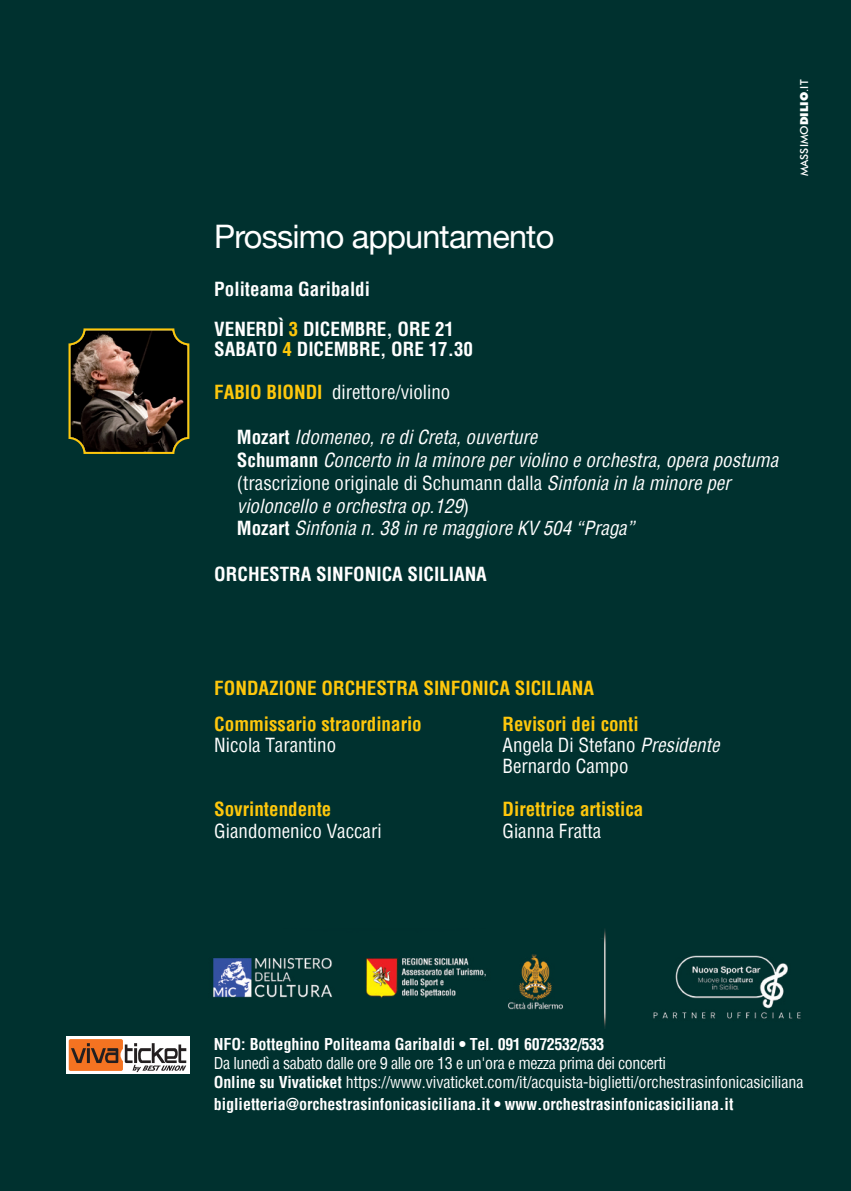
<style>
.page{position:relative;width:851px;height:1191px;background:#fff}
.page>*{position:absolute;margin:0;border:0;box-sizing:border-box;transform-origin:0 0}
.t1{font:32.4px "Helvetica Neue";letter-spacing:-.025em;color:#fff}
.t2{font:italic condensed 19px/22.8px "Helvetica";color:#fff}
.t3{font:condensed 19px/21.4px "Helvetica";color:#fff}
.t4{font:700 condensed 19px/35.4px "Helvetica";color:#fec70c}
.t5{font:700 condensed 19px/40px "Helvetica";color:#fff}
.t6{font:condensed 16px/19.2px "Helvetica";letter-spacing:-.005em;color:#fff}
.t7{font:700 condensed 16px "Helvetica";color:#fff}
.t8{font:500 11px "Futura BT";color:#fff}
.s1{color:#fec70c}
.s2{font-weight:700;color:#fec70c}
.s3{font-weight:700;font-style:normal}
.s4{font-style:normal}
.s5{font-weight:900}
.s6{font-style:italic}
.s7{font-weight:700}
</style>
<div class="page">
<div style="left:0;top:0;width:850px;height:1191px;background:#00312f"></div>
<img style="left:68px;top:328px;width:121px;height:126px">
<div style="left:66px;top:1036px;width:123px;height:37px;background:#fff"></div>
<svg style="left:69px;top:1039px;width:117px;height:33px"></svg>
<img style="left:213px;top:929px;width:588px;height:99px">
<h1 class="t1" style="left:214px;top:217px;width:341px">Prossimo appuntamento</h1>
<p class="t5" style="left:214px;top:268px;width:241px">Politeama Garibaldi<br>VENERDì <span class="s1">3</span> DICEMBRE, ORE 21</p>
<p class="t5" style="left:214px;top:328px;width:260px">SABATO <span class="s1">4</span> DICEMBRE, ORE 17.30</p>
<p class="t3" style="left:214px;top:380px;width:237px"><span class="s2">FABIO BIONDI</span> direttore/violino</p>
<p class="t2" style="left:237px;top:425px;width:542px"><span class="s3">Mozart</span> Idomeneo, re di Creta, ouverture<br><span class="s3">Schumann</span> Concerto in la minore per violino e orchestra, opera postuma <span class="s4">(trascrizione originale di Schumann dalla</span> Sinfonia in la minore per violoncello e orchestra op.129<span class="s4">)<br></span><span class="s3">Mozart</span> Sinfonia n. 38 in re maggiore KV 504 “Praga”</p>
<p class="t5" style="left:214px;top:553px;width:274px">ORCHESTRA SINFONICA SICILIANA</p>
<p class="t8" style="left:797px;top:176px;width:98px;rotate:-90deg">MASSIMO<span class="s5">DILIO</span>.IT</p>
<p class="t4" style="left:214px;top:670px;width:381px">FONDAZIONE ORCHESTRA SINFONICA SICILIANA<br>Commissario straordinario</p>
<p class="t4" style="left:502px;top:705px;width:138px">Revisori dei conti</p>
<p class="t3" style="left:214px;top:734px;width:123px">Nicola Tarantino</p>
<p class="t3" style="left:502px;top:734px;width:218px">Angela Di Stefano <span class="s6">Presidente<br></span>Bernardo Campo</p>
<p class="t4" style="left:214px;top:791px;width:119px">Sovrintendente</p>
<p class="t4" style="left:502px;top:791px;width:142px">Direttrice artistica</p>
<p class="t3" style="left:214px;top:819px;width:169px">Giandomenico Vaccari</p>
<p class="t3" style="left:502px;top:819px;width:100px">Gianna Fratta</p>
<p class="t7" style="left:214px;top:1033px;width:392px">NFO: Botteghino Politeama Garibaldi • Tel. 091 6072532/533</p>
<p class="t6" style="left:214px;top:1053px;width:591px">Da lunedì a sabato dalle ore 9 alle ore 13 e un'ora e mezza prima dei concerti<br><span class="s7">Online su Vivaticket</span> https://www.vivaticket.com/it/acquista-biglietti/orchestrasinfonicasiciliana</p>
<p class="t7" style="left:214px;top:1093px;width:521px">biglietteria@orchestrasinfonicasiciliana.it • www.orchestrasinfonicasiciliana.it</p>
</div>
